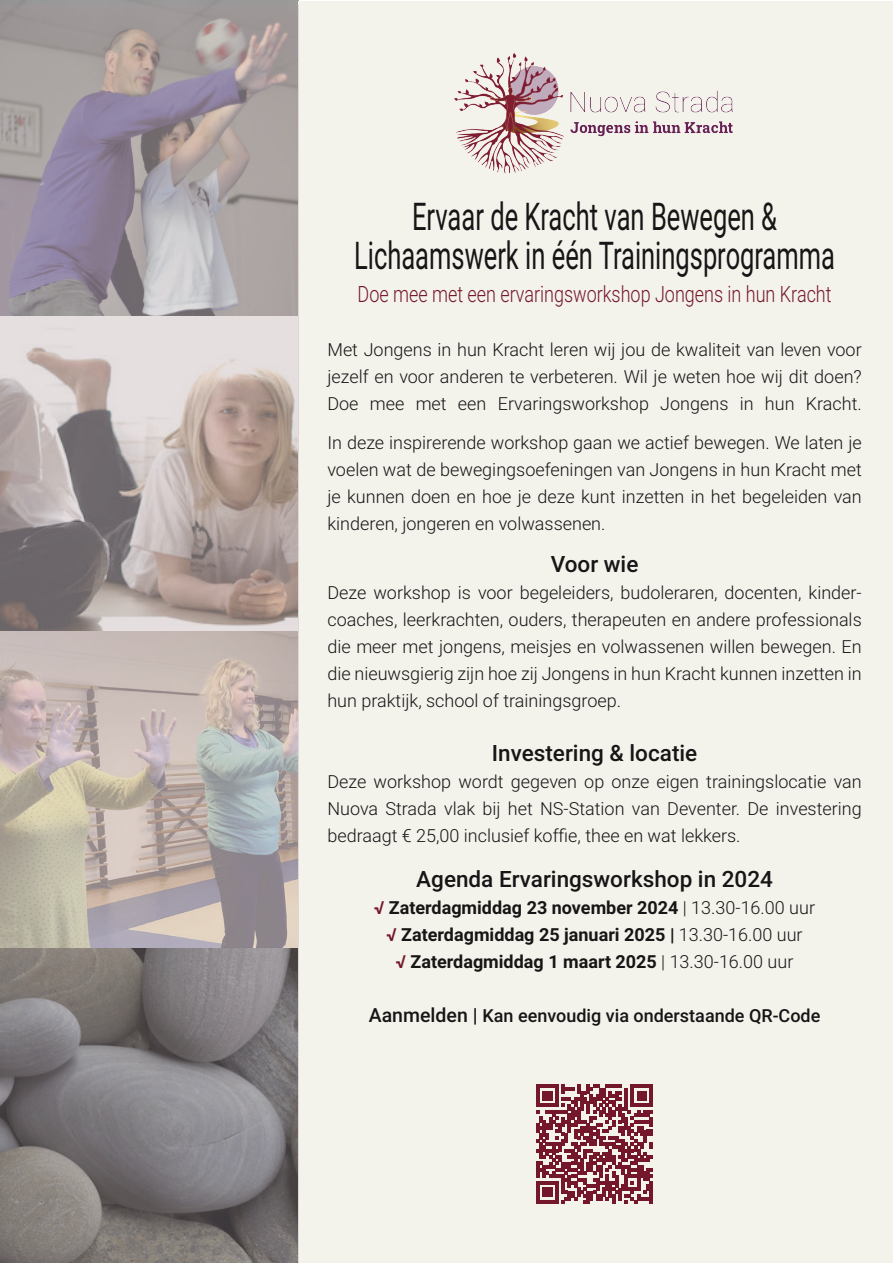
<style>
.page{position:relative;width:893px;height:1263px;background:#fff}
.page>*{position:absolute;margin:0;border:0;box-sizing:border-box;transform-origin:0 0}
.t1{font:38.25px "Roboto";color:#171515;scale:.67 1}
.t2{font:500 22.5px "Roboto";color:#171515}
.t3{font:300 22.5px "Roboto";color:#75172a;scale:.8 1}
.t4{font:300 18px/27px "Roboto";color:#171515;text-align:justify}
.t5{font:700 18px/27px "Roboto";color:#171515;text-align:center}
.t6{font:500 18px "Roboto";color:#171515}
.s1{color:#75172a}
.s2{font-weight:300}
.s3{font-size:19.5px}
</style>
<div class="page">
<div style="left:299px;top:1px;width:594px;height:1262px;background:#f3f2eb"></div>
<svg style="left:536px;top:1084px;width:117px;height:120px"></svg>
<hr style="left:650px;top:1181px;width:3px;height:23px;background:#75172a">
<svg style="left:0;top:5px;width:299px;height:1258px;background:#a49c9c"></svg>
<img style="left:454px;top:52px;width:279px;height:122px">
<p class="t1" style="left:412px;top:190px;width:546px">Ervaar de Kracht van Bewegen &amp;</p>
<p class="t1" style="left:354px;top:229px;width:719px">Lichaamswerk in één Trainingsprogramma</p>
<p class="t3" style="left:358px;top:278px;width:594px">Doe mee met een ervaringsworkshop Jongens in hun Kracht</p>
<p class="t4" style="left:327px;top:336px;width:536px">Met Jongens in hun Kracht leren wij jou de kwaliteit van leven voor jezelf en voor anderen te verbeteren. Wil je weten hoe wij dit doen?<br>Doe mee met een Ervaringsworkshop Jongens in hun Kracht.</p>
<p class="t4" style="left:327px;top:429px;width:536px">In deze inspirerende workshop gaan we actief bewegen. We laten je voelen wat de bewegingsoefeningen van Jongens in hun Kracht met je kunnen doen en hoe je deze kunt inzetten in het begeleiden van kinderen, jongeren en volwassenen.</p>
<p class="t2" style="left:551px;top:548px;width:89px">Voor wie</p>
<p class="t4" style="left:327px;top:579px;width:536px">Deze workshop is voor begeleiders, budoleraren, docenten, kinder&shy;coaches, leerkrachten, ouders, therapeuten en andere professionals die meer met jongens, meisjes en volwassenen willen bewegen. En die nieuwsgierig zijn hoe zij Jongens in hun Kracht kunnen inzetten in hun praktijk, school of trainingsgroep.</p>
<p class="t2" style="left:492px;top:737px;width:207px">Investering &amp; locatie</p>
<p class="t4" style="left:327px;top:768px;width:536px">Deze workshop wordt gegeven op onze eigen trainingslocatie van Nuova Strada vlak bij het NS-Station van Deventer. De investering bedraagt € 25,00 inclusief koffie, thee en wat lekkers.</p>
<p class="t2" style="left:416px;top:863px;width:358px">Agenda Ervaringsworkshop in 2024</p>
<p class="t5" style="left:374px;top:894px;width:442px"><span class="s1">√</span> Zaterdagmiddag 23 november 2024 <span class="s2">| 13.30-16.00 uur </span><span class="s1">√</span> Zaterdagmiddag 25 januari 2025 | <span class="s2">13.30-16.00 uur</span></p>
<p class="t5" style="left:396px;top:948px;width:399px"><span class="s1">√</span> Zaterdagmiddag 1 maart 2025 <span class="s2">| 13.30-16.00 uur</span></p>
<p class="t6" style="left:369px;top:1003px;width:453px"><span class="s3">Aanmelden |</span> Kan eenvoudig via onderstaande QR-Code</p>
</div>
